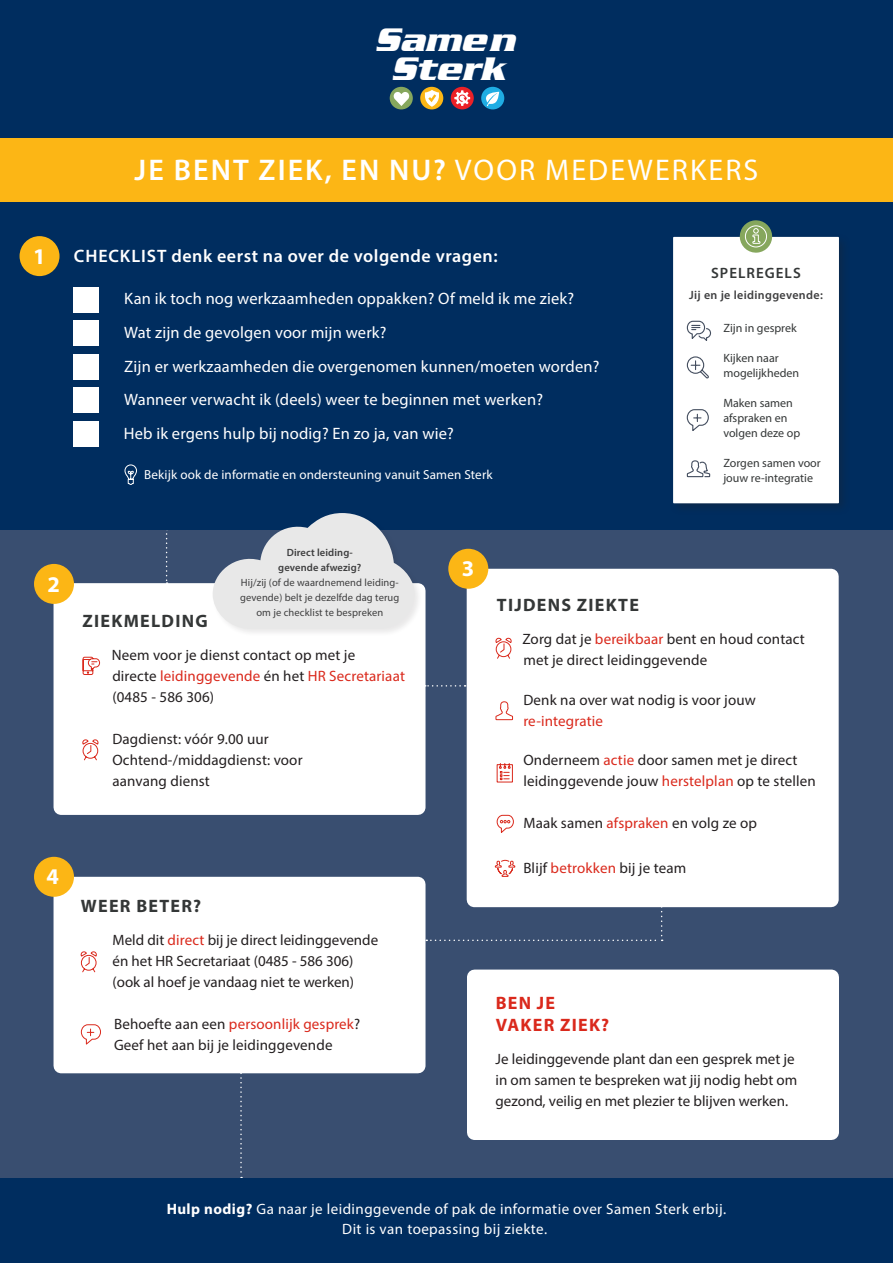
<style>
.page{position:relative;width:893px;height:1263px;background:#fff}
.page>*{position:absolute;margin:0;border:0;box-sizing:border-box;transform-origin:0 0}
.t1{font:italic 700 35.25px/29px "Serpentine";color:#fff;text-align:center}
.t2{font:600 30px "Myriad Pro";letter-spacing:.07em;color:#fff}
.t3{font:700 22.5px "Myriad Pro";color:#fff}
.t4{font:600 18px "Myriad Pro";letter-spacing:.03em;color:#fff}
.t5{font:700 18px "Myriad Pro";letter-spacing:.07em;color:#343737}
.t6{font:700 18px "Myriad Pro";letter-spacing:.07em;color:#da291c}
.t7{font:16.5px "Myriad Pro";letter-spacing:.01em;color:#fff}
.t8{font:15px/21px "Myriad Pro";letter-spacing:.01em;color:#231f20}
.t9{font:15px "Myriad Pro";letter-spacing:.03em;color:#fff}
.t10{font:15px "Myriad Pro";letter-spacing:.01em;color:#da291c}
.t11{font:600 15px "Myriad Pro";letter-spacing:.07em;color:#343737}
.t12{font:13.05px "Myriad Pro";letter-spacing:.01em;color:#fff}
.broodtekst{font:12px/15px "Myriad Pro";color:#343737}
.broodtekst-2{font:600 12px "Myriad Pro";letter-spacing:.03em;color:#3e3e3f}
.t13{font:10.5px/15px "Myriad Pro";letter-spacing:.01em;color:#3e3e3f;text-align:center}
.t14{font:600 10.5px "Myriad Pro";letter-spacing:.01em;color:#3e3e3f}
.s1{font-weight:400}
.s2{color:#da291c}
.s3{color:#231f20}
.s4{font-weight:700}
</style>
<div class="page">
<div style="left:0;top:0;width:893px;height:138px;background:#002d5f"></div>
<div style="left:0;top:138px;width:893px;height:64px;background:#fcb615"></div>
<div style="left:390px;top:87px;width:23px;height:22px;background:#86a75d;border-radius:50%"></div>
<svg style="left:393px;top:92px;width:17px;height:14px"></svg>
<div style="left:420px;top:87px;width:23px;height:22px;background:#fcb615;border-radius:50%"></div>
<svg style="left:425px;top:90px;width:14px;height:17px"></svg>
<div style="left:481px;top:87px;width:23px;height:22px;background:#1fade4;border-radius:50%"></div>
<svg style="left:484px;top:92px;width:15px;height:15px"></svg>
<div style="left:451px;top:87px;width:23px;height:22px;background:#ec2127;border-radius:50%"></div>
<svg style="left:454px;top:90px;width:16px;height:16px"></svg>
<div style="left:0;top:529px;width:893px;height:649px;background:#394e70"></div>
<div style="left:54px;top:583px;width:371px;height:232px;background:#fff"></div>
<div style="left:467px;top:569px;width:372px;height:338px;background:#fff"></div>
<div style="left:54px;top:877px;width:371px;height:196px;background:#fff"></div>
<svg style="left:495px;top:637px;width:17px;height:22px"></svg>
<div style="left:467px;top:969px;width:372px;height:171px;background:#fff"></div>
<svg style="left:82px;top:739px;width:17px;height:22px"></svg>
<svg style="left:495px;top:701px;width:18px;height:19px"></svg>
<svg style="left:496px;top:763px;width:17px;height:20px"></svg>
<svg style="left:496px;top:814px;width:18px;height:19px"></svg>
<svg style="left:80px;top:951px;width:17px;height:22px"></svg>
<svg style="left:81px;top:1024px;width:20px;height:21px"></svg>
<svg style="left:166px;top:529px;width:2px;height:55px"></svg>
<svg style="left:240px;top:1063px;width:2px;height:115px"></svg>
<svg style="left:425px;top:685px;width:41px;height:2px"></svg>
<div style="left:34px;top:564px;width:40px;height:40px;background:#fcb615;border-radius:50%"></div>
<div style="left:448px;top:549px;width:40px;height:40px;background:#fcb615;border-radius:50%"></div>
<div style="left:34px;top:857px;width:40px;height:40px;background:#fcb615;border-radius:50%"></div>
<svg style="left:82px;top:656px;width:18px;height:19px"></svg>
<svg style="left:426px;top:859px;width:237px;height:82px"></svg>
<div style="left:0;top:202px;width:893px;height:327px;background:#002d5f"></div>
<div style="left:74px;top:287px;width:25px;height:25px;background:#fff"></div>
<div style="left:74px;top:321px;width:25px;height:25px;background:#fff"></div>
<div style="left:74px;top:354px;width:25px;height:25px;background:#fff"></div>
<div style="left:74px;top:388px;width:25px;height:25px;background:#fff"></div>
<div style="left:73px;top:421px;width:25px;height:25px;background:#fff"></div>
<div style="left:669px;top:233px;width:182px;height:283px;background:#022c5b"></div>
<div style="left:673px;top:237px;width:166px;height:266px;background:#fff;border:2px solid #fff"></div>
<svg style="left:686px;top:320px;width:25px;height:21px"></svg>
<svg style="left:686px;top:460px;width:25px;height:18px"></svg>
<svg style="left:686px;top:356px;width:23px;height:23px"></svg>
<div style="left:20px;top:236px;width:40px;height:40px;background:#fcb615;border-radius:50%"></div>
<svg style="left:124px;top:464px;width:13px;height:21px"></svg>
<svg style="left:739px;top:220px;width:34px;height:33px"></svg>
<svg style="left:686px;top:409px;width:23px;height:22px"></svg>
<div style="left:211px;top:511px;width:212px;height:126px;background:#231f20;opacity:.1"></div>
<svg style="left:213px;top:513px;width:202px;height:116px"></svg>
<div style="left:0;top:1178px;width:893px;height:85px;background:#002d5f"></div>
<h1 class="t1" style="left:374px;top:25px;width:142px">Samen<br>Sterk</h1>
<p class="t2" style="left:135px;top:151px;width:625px">JE BENT ZIEK, EN NU? <span class="s1">VOOR MEDEWERKERS</span></p>
<p class="t3" style="left:33px;top:241px;width:14px">1</p>
<p class="t4" style="left:74px;top:245px;width:425px">CHECKLIST denk eerst na over de volgende vragen:</p>
<p class="t7" style="left:124px;top:289px;width:451px">Kan ik toch nog werkzaamheden oppakken? Of meld ik me ziek?</p>
<p class="t7" style="left:124px;top:322px;width:264px">Wat zijn de gevolgen voor mijn werk?</p>
<p class="t7" style="left:124px;top:357px;width:477px">Zijn er werkzaamheden die overgenomen kunnen/moeten worden?</p>
<p class="t7" style="left:124px;top:389px;width:420px">Wanneer verwacht ik (deels) weer te beginnen met werken?</p>
<p class="t7" style="left:124px;top:424px;width:332px">Heb ik ergens hulp bij nodig? En zo ja, van wie?</p>
<p class="t12" style="left:144px;top:466px;width:350px">Bekijk ook de informatie en ondersteuning vanuit Samen Sterk</p>
<p class="t11" style="left:711px;top:263px;width:91px">SPELREGELS</p>
<p class="broodtekst-2" style="left:689px;top:287px;width:135px">Jij en je leidinggevende:</p>
<p class="broodtekst" style="left:723px;top:320px;width:75px">Zijn in gesprek</p>
<p class="broodtekst" style="left:723px;top:350px;width:77px">Kijken naar mogelijkheden</p>
<p class="broodtekst" style="left:723px;top:395px;width:71px">Maken samen</p>
<p class="broodtekst" style="left:723px;top:410px;width:65px">afspraken en</p>
<p class="broodtekst" style="left:723px;top:425px;width:78px">volgen deze op</p>
<p class="broodtekst" style="left:723px;top:455px;width:99px">Zorgen samen voor jouw re-integratie</p>
<p class="t3" style="left:47px;top:569px;width:14px">2</p>
<p class="t14" style="left:287px;top:545px;width:68px">Direct leiding-</p>
<p class="t14" style="left:278px;top:560px;width:85px">gevende afwezig?</p>
<p class="t13" style="left:241px;top:574px;width:159px">Hij/zij (of de waardnemend leiding-</p>
<p class="t13" style="left:240px;top:589px;width:161px">gevende) belt je dezelfde dag terug om je checklist te bespreken</p>
<p class="t5" style="left:83px;top:609px;width:127px">ZIEKMELDING</p>
<p class="t8" style="left:112px;top:644px;width:295px">Neem voor je dienst contact op met je<br>directe <span class="s2">leidinggevende</span> én het <span class="s2">HR Secretariaat </span>(0485 - 586 306)</p>
<p class="t8" style="left:112px;top:728px;width:158px">Dagdienst: vóór 9.00 uur</p>
<p class="t8" style="left:112px;top:749px;width:192px">Ochtend-/middagdienst: voor</p>
<p class="t8" style="left:112px;top:770px;width:99px">aanvang dienst</p>
<p class="t3" style="left:46px;top:862px;width:14px">4</p>
<p class="t5" style="left:81px;top:894px;width:122px">WEER BETER?</p>
<p class="t8" style="left:113px;top:929px;width:267px">Meld dit <span class="s2">direct</span> bij je direct leidinggevende</p>
<p class="t8" style="left:113px;top:950px;width:242px">én het HR Secretariaat (0485 - 586 306)</p>
<p class="t8" style="left:113px;top:971px;width:243px">(ook al hoef je vandaag niet te werken)</p>
<p class="t10" style="left:114px;top:1014px;width:248px"><span class="s3">Behoefte aan een</span> persoonlijk gesprek<span class="s3">?</span></p>
<p class="t8" style="left:114px;top:1034px;width:220px">Geef het aan bij je leidinggevende</p>
<p class="t3" style="left:462px;top:554px;width:14px">3</p>
<p class="t5" style="left:497px;top:593px;width:144px">TIJDENS ZIEKTE</p>
<p class="t8" style="left:522px;top:628px;width:284px">Zorg dat je <span class="s2">bereikbaar</span> bent en houd contact</p>
<p class="t8" style="left:523px;top:649px;width:185px">met je direct leidinggevende</p>
<p class="t8" style="left:523px;top:689px;width:234px">Denk na over wat nodig is voor jouw</p>
<p class="t10" style="left:523px;top:712px;width:81px">re-integratie</p>
<p class="t8" style="left:523px;top:749px;width:276px">Onderneem <span class="s2">actie</span> door samen met je direct</p>
<p class="t8" style="left:523px;top:770px;width:294px">leidinggevende jouw <span class="s2">herstelplan</span> op te stellen</p>
<p class="t8" style="left:523px;top:812px;width:235px">Maak samen <span class="s2">afspraken</span> en volg ze op</p>
<p class="t8" style="left:523px;top:857px;width:164px">Blijf <span class="s2">betrokken</span> bij je team</p>
<p class="t6" style="left:496px;top:991px;width:61px">BEN JE</p>
<p class="t6" style="left:496px;top:1013px;width:115px">VAKER ZIEK?</p>
<p class="t8" style="left:496px;top:1048px;width:303px">Je leidinggevende plant dan een gesprek met je in om samen te bespreken wat jij nodig hebt om gezond, veilig en met plezier te blijven werken.</p>
<p class="t9" style="left:167px;top:1200px;width:561px"><span class="s4">Hulp nodig?</span> Ga naar je leidinggevende of pak de informatie over Samen Sterk erbij.</p>
<p class="t9" style="left:342px;top:1219px;width:206px">Dit is van toepassing bij ziekte.</p>
</div>
